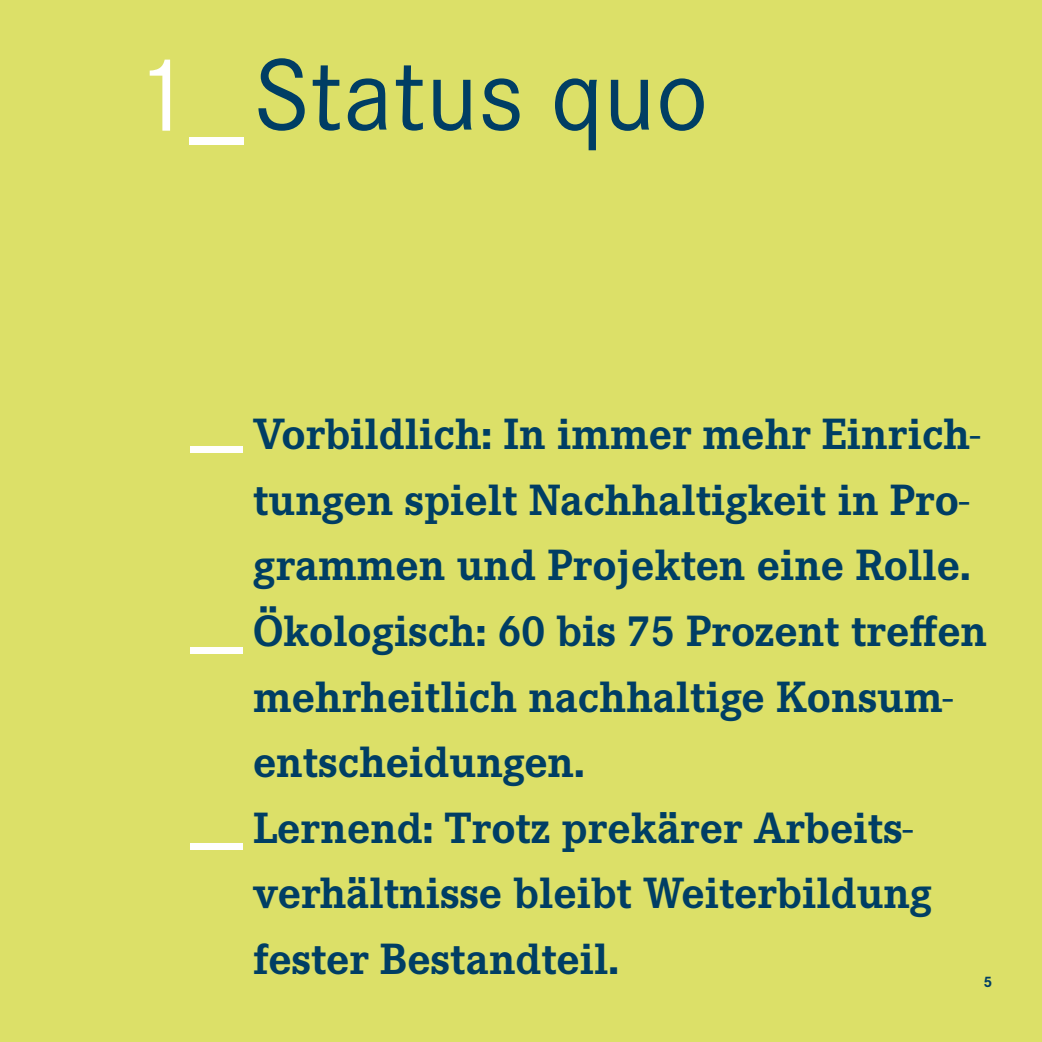
<style>
.page{position:relative;width:1042px;height:1042px;background:#dce068}
.page>*{position:absolute;margin:0;border:0;box-sizing:border-box;transform-origin:0 0}
.t1{font:105px "Corporate S";color:#003e64}
.t2{font:105px/196.2px "Corporate S";color:#fff}
.t3{font:700 45.5px/65.6px "Corporate E";color:#003e64}
.t4{font:700 15.75px "Corporate S";color:#003e64}
.s1{font-size:108.5px;color:#fff}
</style>
<div class="page">
<h1 class="t1" style="left:131px;top:26px;width:579px"><span class="s1">1_</span>Status quo</h1>
<h1 class="t2" style="left:191px;top:302px;width:54px">_</h1>
<h1 class="t2" style="left:191px;top:503px;width:54px">_ _</h1>
<p class="t3" style="left:253px;top:400px;width:735px">Vorbildlich: In immer mehr Einrich&shy;tungen spielt Nachhaltigkeit in Pro&shy;grammen und Projekten eine Rolle.<br>Ökologisch: 60 bis 75 Prozent treffen mehrheitlich nachhaltige Konsum&shy;entscheidungen.<br>Lernend: Trotz prekärer Arbeits&shy;verhältnisse bleibt Weiterbildung fester Bestandteil.</p>
<p class="t4" style="left:983px;top:971px;width:10px">5</p>
</div>
